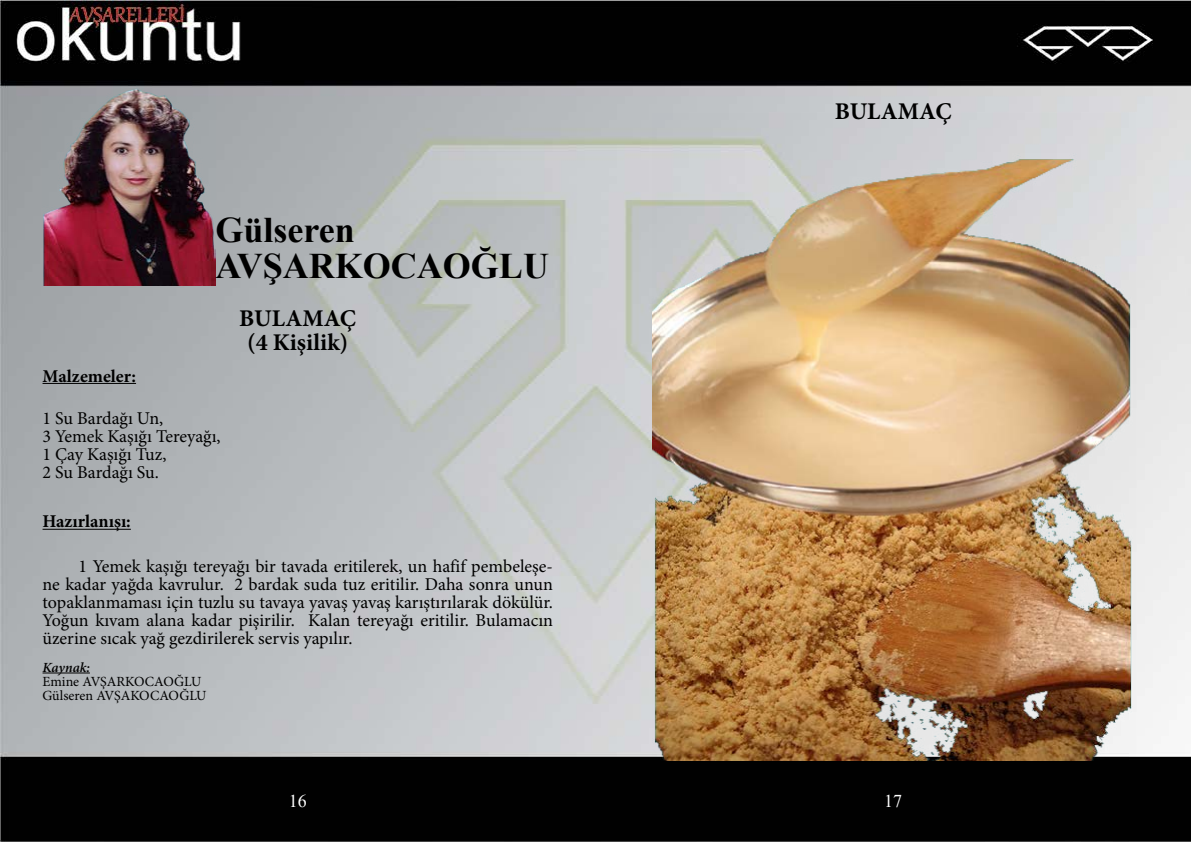
<style>
.page{position:relative;width:1191px;height:842px;background:#fff}
.page>*{position:absolute;margin:0;border:0;box-sizing:border-box;transform-origin:0 0}
.t1{font:700 36px/36px "Times New Roman";color:#000}
.t2{font:700 24px/24px "Minion Pro";color:#000;text-align:center}
.t3{font:18px/18px "Minion Pro";color:#000;text-align:justify}
.t4{font:700 18px "Minion Pro";color:#000}
.t5{font:18px "Times New Roman";color:#fff}
.t6{font:14px/14px "Minion Pro";color:#000}
.t7{font:italic 600 14px "Minion Pro";letter-spacing:-.01em;color:#000}
</style>
<div class="page">
<img style="left:0;top:0;width:1190px;height:842px">
<img style="left:43px;top:85px;width:172px;height:201px">
<hr style="left:43px;top:383px;width:93px;height:1px;background:#000">
<hr style="left:43px;top:673px;width:47px;height:1px;background:#000">
<hr style="left:43px;top:529px;width:88px;height:1px;background:#000">
<img style="left:652px;top:114px;width:483px;height:646px">
<p class="t4" style="left:43px;top:363px;width:95px">Malzemeler:</p>
<h1 class="t1" style="left:215px;top:211px;width:335px">Gülseren<br>AVŞARKOCAOĞLU</h1>
<h2 class="t2" style="left:239px;top:306px;width:118px">BULAMAÇ (4 Kişilik)</h2>
<p class="t3" style="left:43px;top:409px;width:180px;text-align:left">1 Su Bardağı Un,<br>3 Yemek Kaşığı Tereyağı,<br>1 Çay Kaşığı Tuz,<br>2 Su Bardağı Su.</p>
<p class="t4" style="left:43px;top:509px;width:90px">Hazırlanışı:</p>
<p class="t3" style="left:43px;top:557px;width:512px;text-indent:36px">1 Yemek kaşığı tereyağı bir tavada eritilerek, un hafif pembeleşe&shy;ne kadar yağda kavrulur. 2 bardak suda tuz eritilir. Daha sonra unun topaklanmaması için tuzlu su tavaya yavaş yavaş karıştırılarak dökülür.<br>Yoğun kıvam alana kadar pişirilir. Kalan tereyağı eritilir. Bulamacın üzerine sıcak yağ gezdirilerek servis yapılır.</p>
<p class="t7" style="left:43px;top:657px;width:49px">Kaynak:</p>
<p class="t6" style="left:43px;top:674px;width:166px">Emine AVŞARKOCAOĞLU<br>Gülseren AVŞAKOCAOĞLU</p>
<h2 class="t2" style="left:834px;top:99px;width:118px">BULAMAÇ</h2>
<p class="t5" style="left:289px;top:788px;width:19px">16</p>
<p class="t5" style="left:884px;top:788px;width:19px">17</p>
</div>
